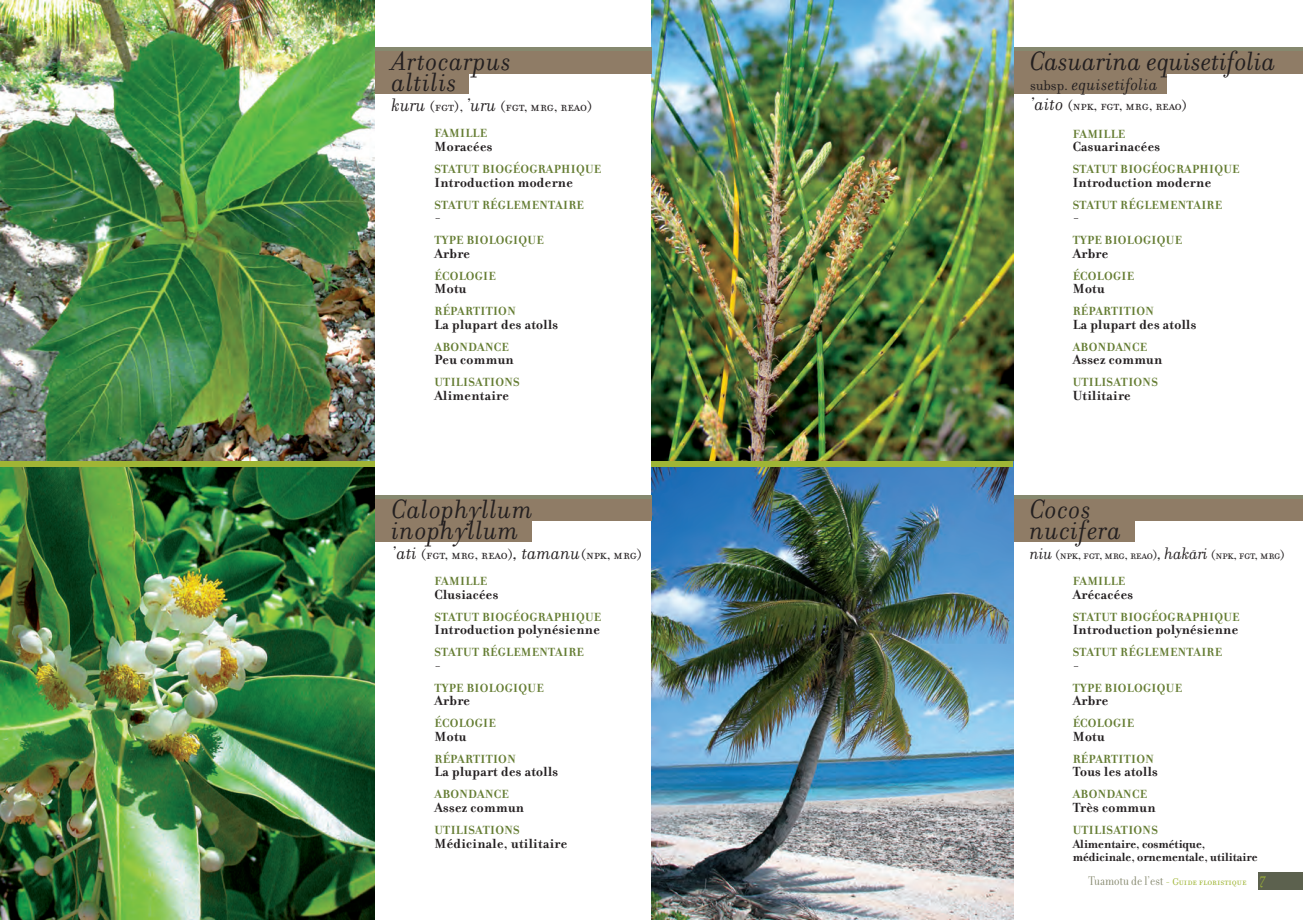
<style>
.page{position:relative;width:1303px;height:920px;background:#fff}
.page>*{position:absolute;margin:0;border:0;box-sizing:border-box;transform-origin:0 0}
.t1{font:italic 28.5px/21px "Filosofia";letter-spacing:.025em;color:#231f20}
.t2{font:italic 28.5px "Filosofia";letter-spacing:.005em;color:#231f20}
.t3{font:italic 18px "Filosofia";letter-spacing:.025em;color:#231f20}
.t4{font:15px "Filosofia Small Caps";color:#231f20}
.t5{font:700 14.25px "Filosofia";letter-spacing:.025em;color:#231f20}
.t6{font:13.5px "Filosofia Small Caps";letter-spacing:-.02em;color:#231f20}
.t7{font:700 12.75px "Filosofia";letter-spacing:.025em;color:#657d33}
.t8{font:700 12.75px/13.5px "Filosofia";color:#231f20}
.t9{font:10.5px "Filosofia Small Caps";color:#9fb535}
.s1{font-family:"Filos Mao";font-style:italic;font-size:19.5px}
.s2{font-style:normal;font-size:15px}
.s3{font-family:"Filos Mao";font-style:italic;font-size:18px}
.s4{color:#657d33}
.s5{font-family:"Filosofia Grand";font-size:13.5px;color:#86896f}
.s6{font-family:"Filosofia";font-style:italic;font-size:16.5px}
</style>
<div class="page">
<div style="left:1012px;top:518px;width:122px;height:24px;background:#8f7c66"></div>
<img style="left:0;top:466px;width:375px;height:453px">
<div style="left:1012px;top:497px;width:290px;height:24px;background:#8f7c66"></div>
<hr style="left:1012px;top:495px;width:290px;height:3px;background:#86896f">
<div style="left:0;top:460px;width:375px;height:6px;background:#9fb535"></div>
<div style="left:1012px;top:71px;width:154px;height:23px;background:#8f7c66"></div>
<div style="left:1012px;top:50px;width:290px;height:23px;background:#8f7c66"></div>
<hr style="left:1012px;top:47px;width:290px;height:4px;background:#86896f">
<img style="left:651px;top:466px;width:361px;height:453px">
<div style="left:651px;top:460px;width:361px;height:6px;background:#9fb535"></div>
<div style="left:1257px;top:872px;width:45px;height:17px;background:#5c614e"></div>
<img style="left:0;top:0;width:375px;height:460px">
<img style="left:651px;top:0;width:361px;height:460px">
<div style="left:375px;top:71px;width:94px;height:23px;background:#8f7c66"></div>
<div style="left:375px;top:50px;width:276px;height:23px;background:#8f7c66"></div>
<hr style="left:375px;top:47px;width:276px;height:4px;background:#86896f">
<div style="left:375px;top:518px;width:156px;height:24px;background:#8f7c66"></div>
<div style="left:375px;top:497px;width:276px;height:24px;background:#8f7c66"></div>
<hr style="left:375px;top:495px;width:276px;height:3px;background:#86896f">
<hr style="left:630px;top:0;width:42px;height:1px;background:#000">
<hr style="left:630px;top:919px;width:42px;height:1px;background:#000">
<hr style="left:0;top:439px;width:1px;height:42px;background:#000">
<p class="t1" style="left:392px;top:50px;width:121px">Artocarpus altilis</p>
<p class="t4" style="left:392px;top:97px;width:202px"><span class="s1">kuru</span> (fgt), <span class="s1">’uru</span> (fgt, mrg, reao)</p>
<p class="t7" style="left:434px;top:126px;width:54px">FAMILLE</p>
<p class="t5" style="left:434px;top:138px;width:59px">Moracées</p>
<p class="t7" style="left:434px;top:161px;width:168px">STATUT BIOGÉOGRAPHIQUE</p>
<p class="t5" style="left:434px;top:173px;width:140px">Introduction moderne</p>
<p class="t7" style="left:434px;top:197px;width:151px">STATUT RÉGLEMENTAIRE</p>
<p class="t5" style="left:434px;top:209px;width:8px">-</p>
<p class="t7" style="left:434px;top:232px;width:111px">TYPE BIOLOGIQUE</p>
<p class="t5" style="left:434px;top:244px;width:37px">Arbre</p>
<p class="t7" style="left:434px;top:268px;width:63px">ÉCOLOGIE</p>
<p class="t5" style="left:434px;top:280px;width:33px">Motu</p>
<p class="t7" style="left:434px;top:303px;width:83px">RÉPARTITION</p>
<p class="t5" style="left:434px;top:315px;width:125px">La plupart des atolls</p>
<p class="t7" style="left:434px;top:339px;width:76px">ABONDANCE</p>
<p class="t5" style="left:434px;top:351px;width:81px">Peu commun</p>
<p class="t7" style="left:434px;top:374px;width:87px">UTILISATIONS</p>
<p class="t5" style="left:434px;top:386px;width:76px">Alimentaire</p>
<p class="t1" style="left:392px;top:497px;width:142px">Calophyllum inophyllum</p>
<p class="t4" style="left:392px;top:545px;width:252px"><span class="s1">’ati</span> (fgt, mrg, reao)<span class="s1">, tamanu</span>(npk, mrg)</p>
<p class="t7" style="left:434px;top:573px;width:54px">FAMILLE</p>
<p class="t5" style="left:434px;top:585px;width:65px">Clusiacées</p>
<p class="t7" style="left:434px;top:609px;width:168px">STATUT BIOGÉOGRAPHIQUE</p>
<p class="t5" style="left:434px;top:621px;width:167px">Introduction polynésienne</p>
<p class="t7" style="left:434px;top:644px;width:151px">STATUT RÉGLEMENTAIRE</p>
<p class="t5" style="left:434px;top:656px;width:8px">-</p>
<p class="t7" style="left:434px;top:680px;width:111px">TYPE BIOLOGIQUE</p>
<p class="t5" style="left:434px;top:692px;width:37px">Arbre</p>
<p class="t7" style="left:434px;top:715px;width:63px">ÉCOLOGIE</p>
<p class="t5" style="left:434px;top:727px;width:33px">Motu</p>
<p class="t7" style="left:434px;top:751px;width:83px">RÉPARTITION</p>
<p class="t5" style="left:434px;top:763px;width:125px">La plupart des atolls</p>
<p class="t7" style="left:434px;top:786px;width:76px">ABONDANCE</p>
<p class="t5" style="left:434px;top:798px;width:91px">Assez commun</p>
<p class="t7" style="left:434px;top:822px;width:87px">UTILISATIONS</p>
<p class="t5" style="left:434px;top:834px;width:134px">Médicinale, utilitaire</p>
<p class="t2" style="left:1029px;top:44px;width:247px">Casuarina equisetifolia</p>
<p class="t3" style="left:1029px;top:73px;width:129px"><span class="s2">subsp.</span> equisetifolia</p>
<p class="t4" style="left:1029px;top:96px;width:159px"><span class="s1">’aito</span> (npk, fgt, mrg, reao)</p>
<p class="t7" style="left:1072px;top:126px;width:54px">FAMILLE</p>
<p class="t5" style="left:1072px;top:138px;width:89px">Casuarinacées</p>
<p class="t7" style="left:1072px;top:161px;width:168px">STATUT BIOGÉOGRAPHIQUE</p>
<p class="t5" style="left:1072px;top:173px;width:140px">Introduction moderne</p>
<p class="t7" style="left:1072px;top:197px;width:151px">STATUT RÉGLEMENTAIRE</p>
<p class="t5" style="left:1072px;top:209px;width:8px">-</p>
<p class="t7" style="left:1072px;top:232px;width:111px">TYPE BIOLOGIQUE</p>
<p class="t5" style="left:1072px;top:244px;width:37px">Arbre</p>
<p class="t7" style="left:1072px;top:268px;width:63px">ÉCOLOGIE</p>
<p class="t5" style="left:1072px;top:280px;width:33px">Motu</p>
<p class="t7" style="left:1072px;top:303px;width:83px">RÉPARTITION</p>
<p class="t5" style="left:1072px;top:315px;width:125px">La plupart des atolls</p>
<p class="t7" style="left:1072px;top:339px;width:76px">ABONDANCE</p>
<p class="t5" style="left:1072px;top:351px;width:91px">Assez commun</p>
<p class="t7" style="left:1072px;top:374px;width:87px">UTILISATIONS</p>
<p class="t5" style="left:1072px;top:386px;width:59px">Utilitaire</p>
<p class="t1" style="left:1029px;top:497px;width:93px">Cocos nucifera</p>
<p class="t6" style="left:1029px;top:546px;width:256px"><span class="s3">niu</span> (npk, fgt, mrg, reao)<span class="s3">, hakäri</span> (npk, fgt, mrg)</p>
<p class="t7" style="left:1072px;top:573px;width:54px">FAMILLE</p>
<p class="t5" style="left:1072px;top:585px;width:62px">Arécacées</p>
<p class="t7" style="left:1072px;top:609px;width:168px">STATUT BIOGÉOGRAPHIQUE</p>
<p class="t5" style="left:1072px;top:621px;width:167px">Introduction polynésienne</p>
<p class="t7" style="left:1072px;top:644px;width:151px">STATUT RÉGLEMENTAIRE</p>
<p class="t5" style="left:1072px;top:656px;width:8px">-</p>
<p class="t7" style="left:1072px;top:680px;width:111px">TYPE BIOLOGIQUE</p>
<p class="t5" style="left:1072px;top:692px;width:37px">Arbre</p>
<p class="t7" style="left:1072px;top:715px;width:63px">ÉCOLOGIE</p>
<p class="t5" style="left:1072px;top:727px;width:33px">Motu</p>
<p class="t7" style="left:1072px;top:751px;width:83px">RÉPARTITION</p>
<p class="t5" style="left:1072px;top:763px;width:86px">Tous les atolls</p>
<p class="t7" style="left:1072px;top:786px;width:76px">ABONDANCE</p>
<p class="t5" style="left:1072px;top:798px;width:84px">Très commun</p>
<p class="t8" style="left:1072px;top:822px;width:186px"><span class="s4">UTILISATIONS<br></span>Alimentaire, cosmétique, médicinale, ornementale, utilitaire</p>
<p class="t9" style="left:1088px;top:874px;width:179px"><span class="s5">Tuamotu de l’est</span> - Guide floristique <span class="s6">7</span></p>
</div>
